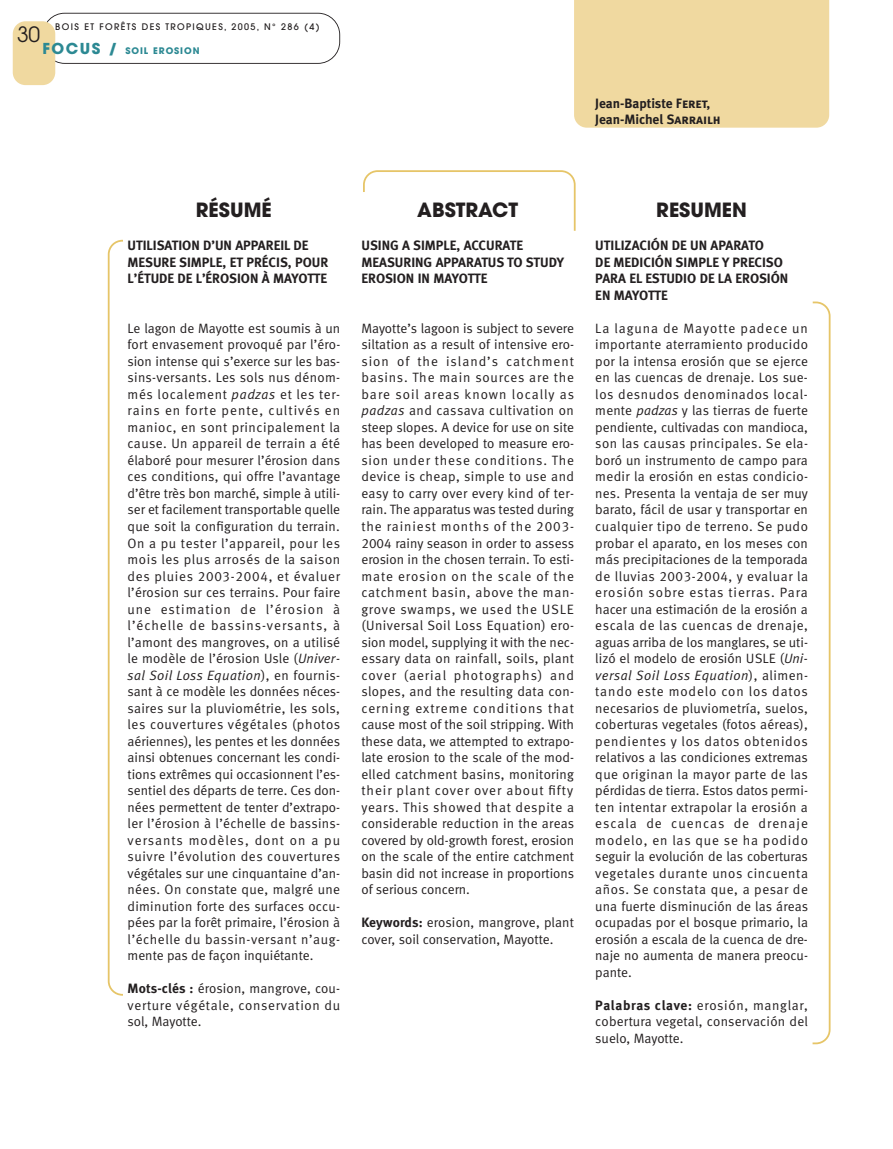
<style>
.page{position:relative;width:893px;height:1149px;background:#fff}
.page>*{position:absolute;margin:0;border:0;box-sizing:border-box;transform-origin:0 0}
.t1{font:21px "Avant Garde";color:#231f20}
.t2{font:700 19.5px "Avant Garde";color:#231f20}
.t3{font:13.5px/16.5px "Meta Normal LF";color:#231f20;text-align:justify}
.t4{font:13.5px/16.5px "Meta Bold LF";color:#231f20}
.t5{font:500 9px "Avant Garde";letter-spacing:.15em;color:#231f20}
.t6{font:700 9px "Avant Garde";letter-spacing:.1em;color:#2c8993}
.s1{font-size:15px}
.s2{font-family:"Meta Bold LF Caps"}
.s3{font-style:italic}
.s4{font-family:"Meta Bold LF"}
.s5{font-family:"Meta Normal LF Caps"}
</style>
<div class="page">
<svg style="left:108px;top:240px;width:15px;height:755px"></svg>
<svg style="left:813px;top:301px;width:17px;height:742px"></svg>
<svg style="left:363px;top:170px;width:213px;height:61px"></svg>
<div style="left:340px;top:192px;width:226px;height:926px;background:#fff"></div>
<svg style="left:46px;top:13px;width:294px;height:51px"></svg>
<div style="left:13px;top:21px;width:42px;height:64px;background:#f0d9a0;border-radius:13px"></div>
<div style="left:574px;top:0;width:255px;height:128px;background:#f0d9a0"></div>
<h1 class="t1" style="left:17px;top:26px;width:25px">30</h1>
<p class="t5" style="left:55px;top:23px;width:266px">BOIS ET FORÊTS DES TROPIQUES, 2005, N° 286 (4)</p>
<p class="t6" style="left:43px;top:47px;width:158px"><span class="s1">FOCUS /</span> SOIL EROSION</p>
<p class="t4" style="left:595px;top:96px;width:127px">Jean-Baptiste <span class="s2">Feret,<br></span>Jean-Michel <span class="s2">Sarrailh</span></p>
<h2 class="t2" style="left:196px;top:203px;width:77px">RÉSUMÉ</h2>
<p class="t4" style="left:128px;top:238px;width:202px">UTILISATION D’UN APPAREIL DE<br>MESURE SIMPLE, ET PRÉCIS, POUR<br>L’ÉTUDE DE L’ÉROSION À MAYOTTE</p>
<p class="t3" style="left:128px;top:321px;width:214px">Le lagon de Mayotte est soumis à un fort envasement provoqué par l’éro&shy;sion intense qui s’exerce sur les bas&shy;sins-versants. Les sols nus dénom&shy;més localement <span class="s3">padzas</span> et les ter&shy;rains en forte pente, cultivés en manioc, en sont principalement la cause. Un appareil de terrain a été élaboré pour mesurer l’érosion dans ces conditions, qui offre l’avantage d’être très bon marché, simple à utili&shy;ser et facilement transportable quelle que soit la configuration du terrain.<br>On a pu tester l’appareil, pour les mois les plus arrosés de la saison des pluies 2003-2004, et évaluer l’érosion sur ces terrains. Pour faire une estimation de l’érosion à l’échelle de bassins-versants, à l’amont des mangroves, on a utilisé le modèle de l’érosion Usle (<span class="s3">Univer&shy;sal Soil Loss Equation</span>), en fournis&shy;sant à ce modèle les données néces&shy;saires sur la pluviométrie, les sols, les couvertures végétales (photos aériennes), les pentes et les données ainsi obtenues concernant les condi&shy;tions extrêmes qui occasionnent l’es&shy;sentiel des départs de terre. Ces don&shy;nées permettent de tenter d’extrapo&shy;ler l’érosion à l’échelle de bassins&shy;versants modèles, dont on a pu suivre l’évolution des couvertures végétales sur une cinquantaine d’an&shy;nées. On constate que, malgré une diminution forte des surfaces occu&shy;pées par la forêt primaire, l’érosion à l’échelle du bassin-versant n’aug&shy;mente pas de façon inquiétante.</p>
<p class="t3" style="left:128px;top:981px;width:214px"><span class="s4">Mots-clés :</span> érosion, mangrove, cou&shy;verture végétale, conservation du sol, Mayotte.</p>
<h2 class="t2" style="left:417px;top:203px;width:102px">ABSTRACT</h2>
<p class="t4" style="left:361px;top:238px;width:204px">USING A SIMPLE, ACCURATE<br>MEASURING APPARATUS TO STUDY<br>EROSION IN MAYOTTE</p>
<p class="t3" style="left:361px;top:321px;width:214px">Mayotte’s lagoon is subject to severe siltation as a result of intensive ero&shy;sion of the island’s catchment basins. The main sources are the bare soil areas known locally as <span class="s3">padzas</span> and cassava cultivation on steep slopes. A device for use on site has been developed to measure ero&shy;sion under these conditions. The device is cheap, simple to use and easy to carry over every kind of ter&shy;rain. The apparatus was tested during the rainiest months of the 2003- 2004 rainy season in order to assess erosion in the chosen terrain. To esti&shy;mate erosion on the scale of the catchment basin, above the man&shy;grove swamps, we used the <span class="s5">USLE </span>(Universal Soil Loss Equation) ero&shy;sion model, supplying it with the nec&shy;essary data on rainfall, soils, plant cover (aerial photographs) and slopes, and the resulting data con&shy;cerning extreme conditions that cause most of the soil stripping. With these data, we attempted to extrapo&shy;late erosion to the scale of the mod&shy;elled catchment basins, monitoring their plant cover over about fifty years. This showed that despite a considerable reduction in the areas covered by old-growth forest, erosion on the scale of the entire catchment basin did not increase in proportions of serious concern.</p>
<p class="t3" style="left:361px;top:915px;width:214px"><span class="s4">Keywords:</span> erosion, mangrove, plant cover, soil conservation, Mayotte.</p>
<h2 class="t2" style="left:656px;top:203px;width:92px">RESUMEN</h2>
<p class="t4" style="left:595px;top:238px;width:195px">UTILIZACIÓN DE UN APARATO<br>DE MEDICIÓN SIMPLE Y PRECISO<br>PARA EL ESTUDIO DE LA EROSIÓN<br>EN MAYOTTE</p>
<p class="t3" style="left:595px;top:321px;width:214px">La laguna de Mayotte padece un importante aterramiento producido por la intensa erosión que se ejerce en las cuencas de drenaje. Los sue&shy;los desnudos denominados local&shy;mente <span class="s3">padzas</span> y las tierras de fuerte pendiente, cultivadas con mandioca, son las causas principales. Se ela&shy;boró un instrumento de campo para medir la erosión en estas condicio&shy;nes. Presenta la ventaja de ser muy barato, fácil de usar y transportar en cualquier tipo de terreno. Se pudo probar el aparato, en los meses con más precipitaciones de la temporada de lluvias 2003-2004, y evaluar la erosión sobre estas tierras. Para hacer una estimación de la erosión a escala de las cuencas de drenaje, aguas arriba de los manglares, se uti&shy;lizó el modelo de erosión <span class="s5">USLE</span> (<span class="s3">Uni&shy;versal Soil Loss Equation</span>), alimen&shy;tando este modelo con los datos necesarios de pluviometría, suelos, coberturas vegetales (fotos aéreas), pendientes y los datos obtenidos relativos a las condiciones extremas que originan la mayor parte de las pérdidas de tierra. Estos datos permi&shy;ten intentar extrapolar la erosión a escala de cuencas de drenaje modelo, en las que se ha podido seguir la evolución de las coberturas vegetales durante unos cincuenta años. Se constata que, a pesar de una fuerte disminución de las áreas ocupadas por el bosque primario, la erosión a escala de la cuenca de dre&shy;naje no aumenta de manera preocu&shy;pante.</p>
<p class="t3" style="left:595px;top:997px;width:214px"><span class="s4">Palabras clave:</span> erosión, manglar, cobertura vegetal, conservación del suelo, Mayotte.</p>
</div>
